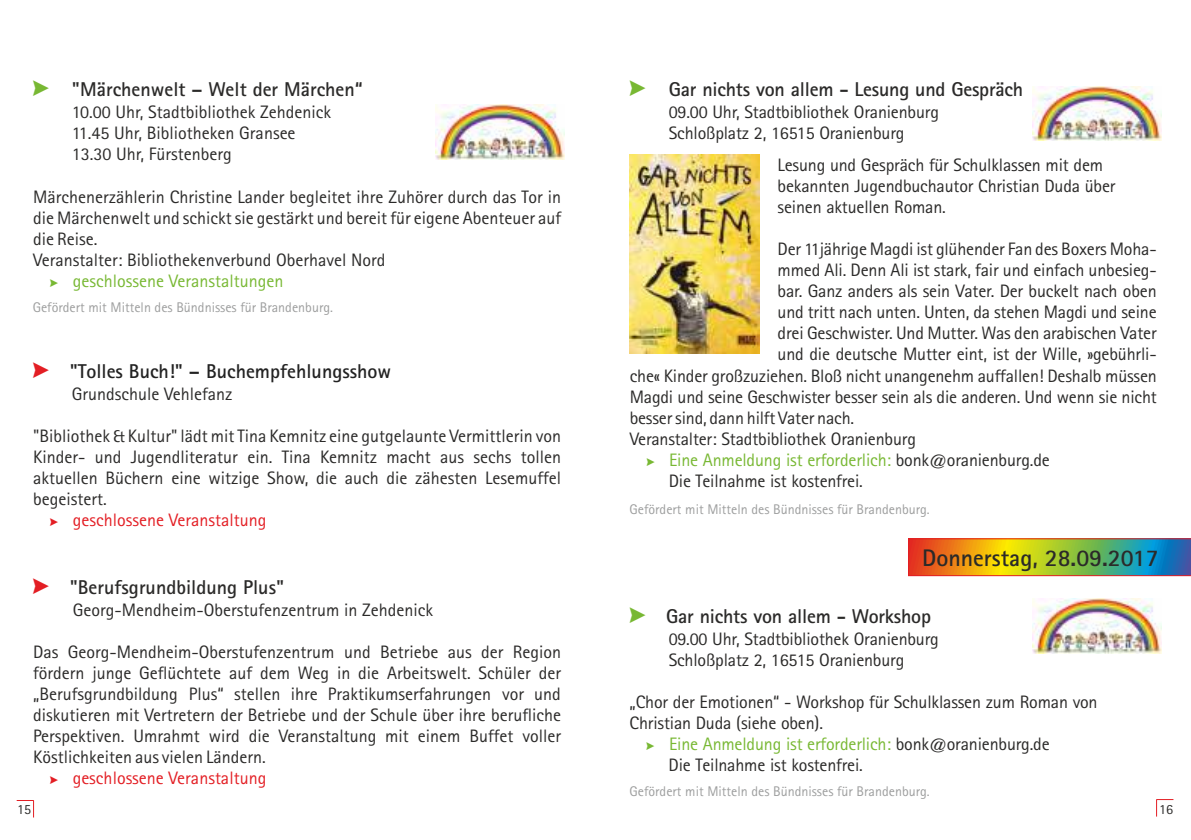
<style>
.page{position:relative;width:1191px;height:840px;background:#fff}
.page>*{position:absolute;margin:0;border:0;box-sizing:border-box;transform-origin:0 0}
.t1{font:700 24px "Rotis Sans Serif";color:#2b2a29}
.t2{font:700 20px "Rotis Sans Serif";letter-spacing:-.01em;color:#2b2a29}
.t3{font:700 20px "Rotis Sans Serif";color:#222}
.t4{font:18px/21px "Rotis Sans Serif";letter-spacing:-.01em;color:#2b2a29}
.t5{font:18px "Rotis Sans Serif";letter-spacing:-.01em;color:#78b833}
.t6{font:18px "Rotis Sans Serif";color:#e31e24}
.t7{font:14px "Rotis Sans Serif";color:#9d9e9e}
.t8{font:14px "Rotis Sans Serif";color:#2b2a29}
.s1{color:#2b2a29}
</style>
<div class="page">
<svg style="left:17px;top:800px;width:17px;height:17px"></svg>
<img style="left:435px;top:105px;width:129px;height:54px">
<svg style="left:1156px;top:799px;width:17px;height:17px"></svg>
<img style="left:1032px;top:86px;width:130px;height:55px">
<img style="left:1032px;top:598px;width:129px;height:55px">
<img style="left:629px;top:154px;width:130px;height:199px">
<svg style="left:908px;top:538px;width:283px;height:37px;background:#9a9e4a"></svg>
<p class="t2" style="left:72px;top:81px;width:292px">"Märchenwelt – Welt der Märchen“</p>
<p class="t4" style="left:72px;top:103px;width:261px">10.00 Uhr, Stadtbibliothek Zehdenick<br>11.45 Uhr, Bibliotheken Gransee<br>13.30 Uhr, Fürstenberg</p>
<p class="t4" style="left:33px;top:188px;width:529px">Märchenerzählerin Christine Lander begleitet ihre Zuhörer durch das Tor in die Märchenwelt und schickt sie gestärkt und bereit für eigene Abenteuer auf die Reise.<br>Veranstalter: Bibliothekenverbund Oberhavel Nord</p>
<p class="t5" style="left:73px;top:273px;width:212px">geschlossene Veranstaltungen</p>
<p class="t7" style="left:33px;top:301px;width:302px">Gefördert mit Mitteln des Bündnisses für Brandenburg.</p>
<p class="t3" style="left:70px;top:362px;width:323px">"Tolles Buch!" – Buchempfehlungsshow</p>
<p class="t4" style="left:72px;top:384px;width:162px">Grundschule Vehlefanz</p>
<p class="t4" style="left:33px;top:426px;width:529px;text-align:justify">"Bibliothek &amp; Kultur" lädt mit Tina Kemnitz eine gutgelaunte Vermittlerin von Kinder- und Jugendliteratur ein. Tina Kemnitz macht aus sechs tollen aktuellen Büchern eine witzige Show, die auch die zähesten Lesemuffel begeistert.</p>
<p class="t6" style="left:73px;top:511px;width:195px">geschlossene Veranstaltung</p>
<p class="t2" style="left:70px;top:579px;width:216px">"Berufsgrundbildung Plus"</p>
<p class="t4" style="left:73px;top:600px;width:362px">Georg-Mendheim-Oberstufenzentrum in Zehdenick</p>
<p class="t4" style="left:33px;top:642px;width:529px;text-align:justify">Das Georg-Mendheim-Oberstufenzentrum und Betriebe aus der Region fördern junge Geflüchtete auf dem Weg in die Arbeitswelt. Schüler der „Berufsgrundbildung Plus“ stellen ihre Praktikumserfahrungen vor und diskutieren mit Vertretern der Betriebe und der Schule über ihre berufliche Perspektiven. Umrahmt wird die Veranstaltung mit einem Buffet voller Köstlichkeiten aus vielen Ländern.</p>
<p class="t6" style="left:73px;top:769px;width:195px">geschlossene Veranstaltung</p>
<p class="t8" style="left:17px;top:803px;width:15px">15</p>
<p class="t2" style="left:669px;top:81px;width:356px">Gar nichts von allem - Lesung und Gespräch</p>
<p class="t4" style="left:669px;top:102px;width:272px">09.00 Uhr, Stadtbibliothek Oranienburg<br>Schloßplatz 2, 16515 Oranienburg</p>
<p class="t4" style="left:777px;top:156px;width:339px">Lesung und Gespräch für Schulklassen mit dem bekannten Jugendbuchautor Christian Duda über seinen aktuellen Roman.</p>
<p class="t4" style="left:777px;top:240px;width:380px">Der 11jährige Magdi ist glühender Fan des Boxers Moha-</p>
<p class="t4" style="left:777px;top:261px;width:380px">mmed Ali. Denn Ali ist stark, fair und einfach unbesieg-</p>
<p class="t4" style="left:777px;top:282px;width:380px">bar. Ganz anders als sein Vater. Der buckelt nach oben</p>
<p class="t4" style="left:777px;top:303px;width:380px">und tritt nach unten. Unten, da stehen Magdi und seine</p>
<p class="t4" style="left:777px;top:324px;width:380px">drei Geschwister. Und Mutter. Was den arabischen Vater</p>
<p class="t4" style="left:777px;top:345px;width:380px">und die deutsche Mutter eint, ist der Wille, »gebührli-</p>
<p class="t4" style="left:630px;top:367px;width:528px">che« Kinder großzuziehen. Bloß nicht unangenehm auffallen! Deshalb müssen</p>
<p class="t4" style="left:629px;top:388px;width:528px">Magdi und seine Geschwister besser sein als die anderen. Und wenn sie nicht</p>
<p class="t4" style="left:629px;top:409px;width:226px">besser sind, dann hilft Vater nach.</p>
<p class="t4" style="left:629px;top:430px;width:288px">Veranstalter: Stadtbibliothek Oranienburg</p>
<p class="t5" style="left:669px;top:452px;width:382px">Eine Anmeldung ist erforderlich: <span class="s1">bonk@oranienburg.de</span></p>
<p class="t4" style="left:668px;top:471px;width:196px">Die Teilnahme ist kostenfrei.</p>
<p class="t7" style="left:629px;top:503px;width:302px">Gefördert mit Mitteln des Bündnisses für Brandenburg.</p>
<h1 class="t1" style="left:922px;top:547px;width:238px">Donnerstag, 28.09.2017</h1>
<p class="t2" style="left:666px;top:608px;width:266px">Gar nichts von allem - Workshop</p>
<p class="t4" style="left:668px;top:629px;width:272px">09.00 Uhr, Stadtbibliothek Oranienburg<br>Schloßplatz 2, 16515 Oranienburg</p>
<p class="t4" style="left:629px;top:692px;width:469px">„Chor der Emotionen“ - Workshop für Schulklassen zum Roman von</p>
<p class="t4" style="left:629px;top:713px;width:195px">Christian Duda (siehe oben).</p>
<p class="t5" style="left:669px;top:736px;width:382px">Eine Anmeldung ist erforderlich: <span class="s1">bonk@oranienburg.de</span></p>
<p class="t4" style="left:668px;top:755px;width:196px">Die Teilnahme ist kostenfrei.</p>
<p class="t7" style="left:629px;top:785px;width:302px">Gefördert mit Mitteln des Bündnisses für Brandenburg.</p>
<p class="t8" style="left:1159px;top:802px;width:15px">16</p>
</div>
